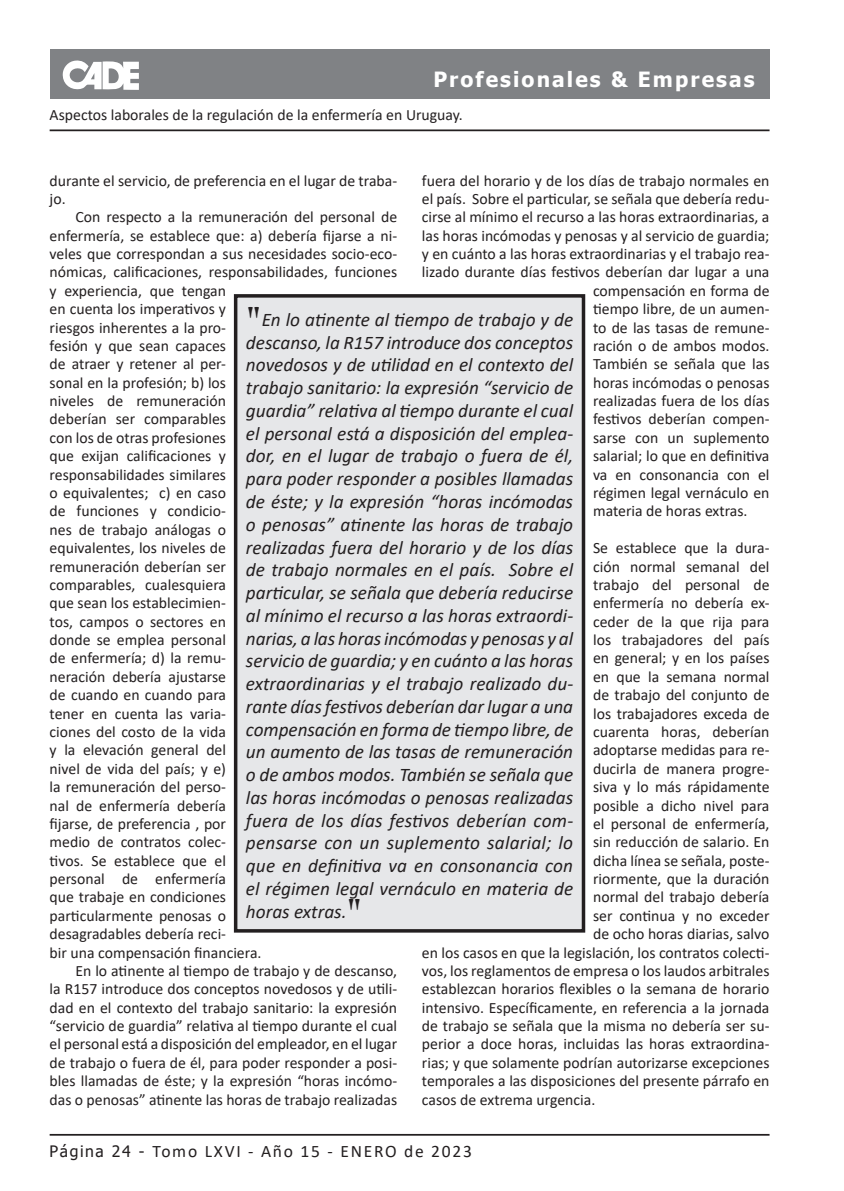
<style>
.page{position:relative;width:844px;height:1191px;background:#fff}
.page>*{position:absolute;margin:0;border:0;box-sizing:border-box;transform-origin:0 0}
.t1{font:700 43.75px "Trajan Pro";color:#231f20}
.t2{font:700 21px "Tahoma";letter-spacing:.1em;color:#fff}
.t3{font:italic 19.25px/22.8px "Calibri";color:#231f20;text-align:justify}
.t4{font:17.5px "Calibri";letter-spacing:.1em;color:#231f20}
.t5{font:15.75px/18.4px "Calibri";color:#231f20}
.s1{font-family:"Tahoma";font-size:15.75px}
</style>
<div class="page">
<div style="left:50px;top:50px;width:719px;height:49px;background:#808285"></div>
<hr style="left:50px;top:129px;width:719px;height:2px;background:#231f20">
<hr style="left:50px;top:1133px;width:719px;height:2px;background:#231f20">
<svg style="left:62px;top:60px;width:77px;height:30px"></svg>
<div style="left:235px;top:296px;width:348px;height:634px;background:#e6e7e9"></div>
<div style="left:234px;top:294px;width:351px;height:638px;border:4px solid #231f20"></div>
<h2 class="t2" style="left:433px;top:64px;width:323px">Profesionales &amp; Empresas</h2>
<p class="t5" style="left:50px;top:105px;width:414px">Aspectos laborales de la regulación de la enfermería en Uruguay.</p>
<p class="t5" style="left:422px;top:171px;width:349px">fuera del horario y de los días de trabajo normales en</p>
<p class="t5" style="left:422px;top:189px;width:349px">el país. Sobre el particular, se señala que debería redu-</p>
<p class="t5" style="left:422px;top:207px;width:349px">cirse al mínimo el recurso a las horas extraordinarias, a</p>
<p class="t5" style="left:422px;top:226px;width:349px">las horas incómodas y penosas y al servicio de guardia;</p>
<p class="t5" style="left:422px;top:244px;width:349px">y en cuánto a las horas extraordinarias y el trabajo rea-</p>
<p class="t5" style="left:422px;top:262px;width:349px">lizado durante días festivos deberían dar lugar a una</p>
<p class="t5" style="left:593px;top:281px;width:178px">compensación en forma de</p>
<p class="t5" style="left:593px;top:299px;width:178px">tiempo libre, de un aumen-</p>
<p class="t5" style="left:593px;top:318px;width:178px">to de las tasas de remune-</p>
<p class="t5" style="left:593px;top:336px;width:178px">ración o de ambos modos.</p>
<p class="t5" style="left:593px;top:354px;width:178px">También se señala que las</p>
<p class="t5" style="left:593px;top:373px;width:178px">horas incómodas o penosas</p>
<p class="t5" style="left:593px;top:391px;width:178px">realizadas fuera de los días</p>
<p class="t5" style="left:593px;top:409px;width:178px">festivos deberían compen-</p>
<p class="t5" style="left:593px;top:428px;width:178px">sarse con un suplemento</p>
<p class="t5" style="left:593px;top:446px;width:178px">salarial; lo que en definitiva</p>
<p class="t5" style="left:593px;top:465px;width:178px">va en consonancia con el</p>
<p class="t5" style="left:593px;top:483px;width:178px">régimen legal vernáculo en</p>
<p class="t5" style="left:593px;top:501px;width:156px">materia de horas extras.</p>
<p class="t5" style="left:593px;top:538px;width:178px">Se establece que la dura-</p>
<p class="t5" style="left:593px;top:556px;width:178px">ción normal semanal del</p>
<p class="t5" style="left:593px;top:575px;width:178px">trabajo del personal de</p>
<p class="t5" style="left:593px;top:593px;width:178px">enfermería no debería ex-</p>
<p class="t5" style="left:593px;top:612px;width:178px">ceder de la que rija para</p>
<p class="t5" style="left:593px;top:630px;width:178px">los trabajadores del país</p>
<p class="t5" style="left:593px;top:648px;width:178px">en general; y en los países</p>
<p class="t5" style="left:593px;top:667px;width:178px">en que la semana normal</p>
<p class="t5" style="left:593px;top:685px;width:178px">de trabajo del conjunto de</p>
<p class="t5" style="left:593px;top:703px;width:178px">los trabajadores exceda de</p>
<p class="t5" style="left:593px;top:722px;width:178px">cuarenta horas, deberían</p>
<p class="t5" style="left:593px;top:740px;width:178px">adoptarse medidas para re-</p>
<p class="t5" style="left:593px;top:759px;width:178px">ducirla de manera progre-</p>
<p class="t5" style="left:593px;top:777px;width:178px">siva y lo más rápidamente</p>
<p class="t5" style="left:593px;top:795px;width:178px">posible a dicho nivel para</p>
<p class="t5" style="left:593px;top:814px;width:178px">el personal de enfermería,</p>
<p class="t5" style="left:593px;top:832px;width:178px">sin reducción de salario. En</p>
<p class="t5" style="left:593px;top:850px;width:178px">dicha línea se señala, poste-</p>
<p class="t5" style="left:593px;top:869px;width:178px">riormente, que la duración</p>
<p class="t5" style="left:593px;top:887px;width:178px">normal del trabajo debería</p>
<p class="t5" style="left:593px;top:906px;width:178px">ser continua y no exceder</p>
<p class="t5" style="left:593px;top:924px;width:178px">de ocho horas diarias, salvo</p>
<p class="t5" style="left:422px;top:942px;width:349px">en los casos en que la legislación, los contratos colecti-</p>
<p class="t5" style="left:422px;top:961px;width:349px">vos, los reglamentos de empresa o los laudos arbitrales</p>
<p class="t5" style="left:422px;top:979px;width:349px">establezcan horarios flexibles o la semana de horario</p>
<p class="t5" style="left:422px;top:997px;width:349px">intensivo. Específicamente, en referencia a la jornada</p>
<p class="t5" style="left:422px;top:1016px;width:349px">de trabajo se señala que la misma no debería ser su-</p>
<p class="t5" style="left:422px;top:1034px;width:349px">perior a doce horas, incluidas las horas extraordina-</p>
<p class="t5" style="left:422px;top:1053px;width:349px">rias; y que solamente podrían autorizarse excepciones</p>
<p class="t5" style="left:422px;top:1071px;width:349px">temporales a las disposiciones del presente párrafo en</p>
<p class="t5" style="left:422px;top:1089px;width:175px">casos de extrema urgencia.</p>
<p class="t5" style="left:50px;top:171px;width:349px">durante el servicio, de preferencia en el lugar de traba&shy;jo.</p>
<p class="t5" style="left:50px;top:207px;width:349px;text-indent:26px">Con respecto a la remuneración del personal de enfermería, se establece que: a) debería fijarse a ni&shy;veles que correspondan a sus necesidades socio-eco&shy;nómicas, calificaciones, responsabilidades, funciones y experiencia, que tengan<br>en cuenta los imperativos y<br>riesgos inherentes a la pro-<br>fesión y que sean capaces<br>de atraer y retener al per-<br>sonal en la profesión; b) los<br>niveles de remuneración<br>deberían ser comparables<br>con los de otras profesiones<br>que exijan calificaciones y<br>responsabilidades similares<br>o equivalentes; c) en caso<br>de funciones y condicio-<br>nes de trabajo análogas o<br>equivalentes, los niveles de<br>remuneración deberían ser<br>comparables, cualesquiera<br>que sean los establecimien-<br>tos, campos o sectores en<br>donde se emplea personal<br>de enfermería; d) la remu-<br>neración debería ajustarse<br>de cuando en cuando para<br>tener en cuenta las varia-<br>ciones del costo de la vida<br>y la elevación general del<br>nivel de vida del país; y e)<br>la remuneración del perso-<br>nal de enfermería debería<br>fijarse, de preferencia , por<br>medio de contratos colec-<br>tivos. Se establece que el<br>personal de enfermería<br>que trabaje en condiciones<br>particularmente penosas o<br>desagradables debería reci-<br>bir una compensación financiera.</p>
<p class="t5" style="left:50px;top:961px;width:349px;text-align:justify;text-indent:26px">En lo atinente al tiempo de trabajo y de descanso, la R157 introduce dos conceptos novedosos y de utili&shy;dad en el contexto del trabajo sanitario: la expresión “servicio de guardia” relativa al tiempo durante el cual el personal está a disposición del empleador, en el lugar de trabajo o fuera de él, para poder responder a posi&shy;bles llamadas de éste; y la expresión “horas incómo&shy;das o penosas” atinente las horas de trabajo realizadas</p>
<h1 class="t1" style="left:246px;top:297px;width:17px">"</h1>
<p class="t3" style="left:246px;top:307px;width:329px;text-indent:16px">En lo atinente al tiempo de trabajo y de descanso, la R157 introduce dos conceptos novedosos y de utilidad en el contexto del trabajo sanitario: la expresión “servicio de guardia” relativa al tiempo durante el cual el personal está a disposición del emplea&shy;dor, en el lugar de trabajo o fuera de él, para poder responder a posibles llamadas de éste; y la expresión “horas incómodas o penosas” atinente las horas de trabajo realizadas fuera del horario y de los días de trabajo normales en el país. Sobre el particular, se señala que debería reducirse al mínimo el recurso a las horas extraordi&shy;narias, a las horas incómodas y penosas y al servicio de guardia; y en cuánto a las horas extraordinarias y el trabajo realizado du&shy;rante días festivos deberían dar lugar a una compensación en forma de tiempo libre, de un aumento de las tasas de remuneración o de ambos modos. También se señala que las horas incómodas o penosas realizadas fuera de los días festivos deberían com&shy;pensarse con un suplemento salarial; lo que en definitiva va en consonancia con el régimen legal vernáculo en materia de horas extras.</p>
<h1 class="t1" style="left:346px;top:888px;width:17px">"</h1>
<p class="t4" style="left:50px;top:1139px;width:424px"><span class="s1">Página 24 -</span> Tomo LXVI - Año 15 - ENERO de 2023</p>
</div>
